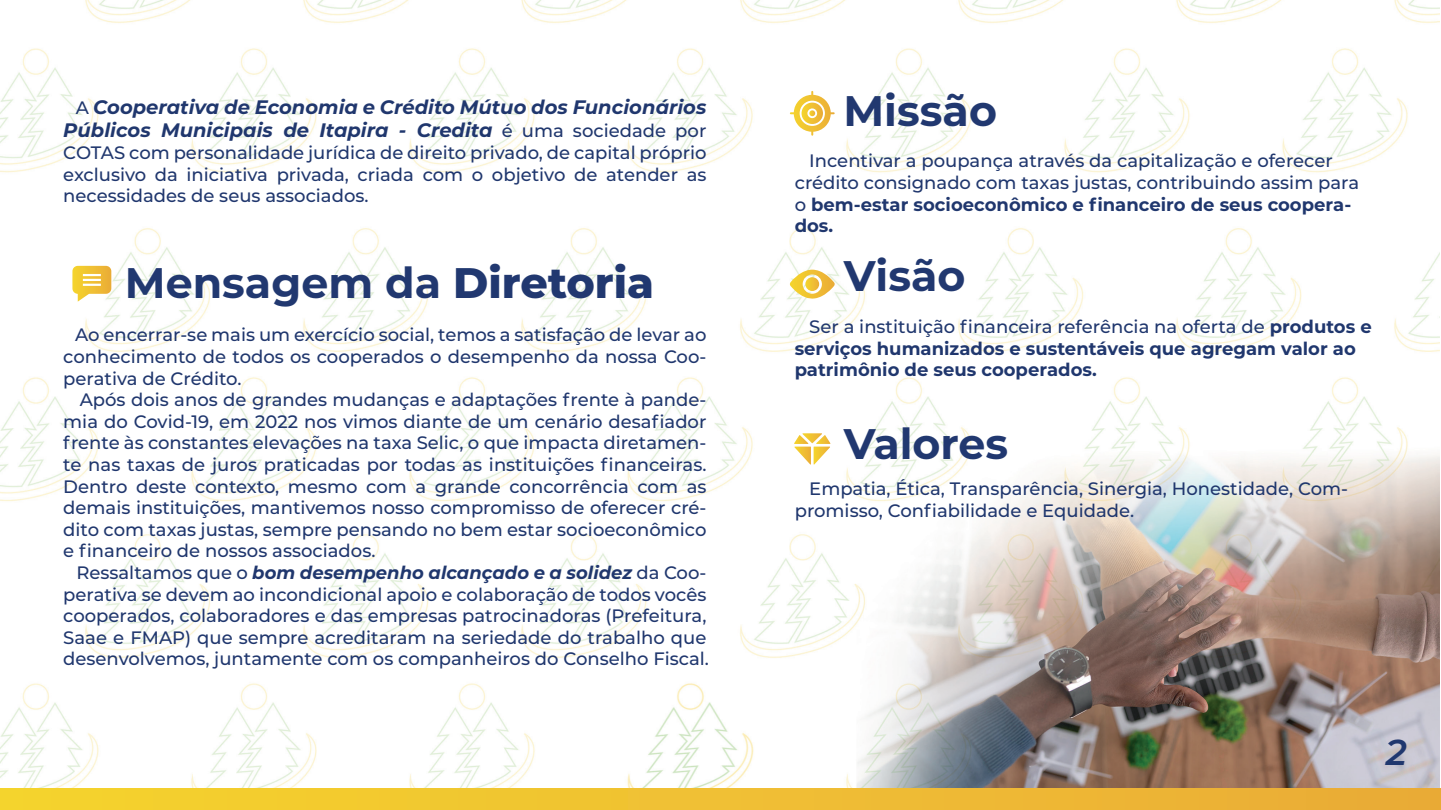
<style>
.page{position:relative;width:1441px;height:810px;background:#fff}
.page>*{position:absolute;margin:0;border:0;box-sizing:border-box;transform-origin:0 0}
.t1{font:700 42.75px "Montserrat";color:#213870}
.t2{font:italic 600 36px "Montserrat";color:#20376e}
.t3{font:italic 700 19.5px/23.4px "Montserrat";color:#20376e;text-align:right}
.t4{font:500 18px/21.6px "Montserrat";color:#20376e;text-align:justify}
.t5{font:700 18px/21.6px "Montserrat";color:#20376e}
.s1{font-weight:500;font-style:normal;font-size:18px}
.s2{font-weight:700}
.s3{font-weight:800}
.s4{font-weight:700;font-style:italic}
.s5{font-weight:500}
</style>
<div class="page">
<img style="left:0;top:0;width:1439px;height:788px">
<div style="left:0;top:788px;width:1440px;height:22px;background:linear-gradient(to right,#f5d42d,#eaab38)"></div>
<svg style="left:72px;top:266px;width:39px;height:36px"></svg>
<svg style="left:789px;top:91px;width:45px;height:45px"></svg>
<svg style="left:789px;top:270px;width:45px;height:29px"></svg>
<svg style="left:805px;top:277px;width:14px;height:14px"></svg>
<svg style="left:793px;top:433px;width:37px;height:32px"></svg>
<h1 class="t1" style="left:843px;top:80px;width:155px">Missão</h1>
<p class="t3" style="left:63px;top:94px;width:644px"><span class="s1">A</span> Cooperativa de Economia e Crédito Mútuo dos Funcionários<br>Públicos Municipais de Itapira - Credita <span class="s1">é uma sociedade por</span></p>
<p class="t4" style="left:63px;top:141px;width:644px">COTAS com personalidade jurídica de direito privado, de capital próprio exclusivo da iniciativa privada, criada com o objetivo de atender as necessidades de seus associados.</p>
<p class="t4" style="left:794px;top:149px;width:566px;text-align:left;text-indent:15px">Incentivar a poupança através da capitalização e oferecer crédito consignado com taxas justas, contribuindo assim para o <span class="s2">bem-estar socioeconômico e financeiro de seus coopera&shy;dos.</span></p>
<h1 class="t1" style="left:125px;top:252px;width:530px">Mensagem da <span class="s3">Diretoria</span></h1>
<p class="t4" style="left:63px;top:323px;width:644px;text-indent:12px">Ao encerrar-se mais um exercício social, temos a satisfação de levar ao conhecimento de todos os cooperados o desempenho da nossa Coo&shy;perativa de Crédito.</p>
<p class="t4" style="left:63px;top:388px;width:644px;text-indent:16px">Após dois anos de grandes mudanças e adaptações frente à pande&shy;mia do Covid-19, em 2022 nos vimos diante de um cenário desafiador frente às constantes elevações na taxa Selic, o que impacta diretamen&shy;te nas taxas de juros praticadas por todas as instituições financeiras.<br>Dentro deste contexto, mesmo com a grande concorrência com as demais instituições, mantivemos nosso compromisso de oferecer cré&shy;dito com taxas justas, sempre pensando no bem estar socioeconômico e financeiro de nossos associados.</p>
<p class="t4" style="left:63px;top:561px;width:647px;text-align:center">Ressaltamos que o <span class="s4">bom desempenho alcançado e a solidez</span> da Coo&shy;perativa se devem ao incondicional apoio e colaboração de todos vocês cooperados, colaboradores e das empresas patrocinadoras (Prefeitura, Saae e FMAP) que sempre acreditaram na seriedade do trabalho que desenvolvemos, juntamente com os companheiros do Conselho Fiscal.</p>
<h1 class="t1" style="left:843px;top:245px;width:123px">Visão</h1>
<p class="t5" style="left:794px;top:315px;width:578px;text-indent:15px"><span class="s5">Ser a instituição financeira referência na oferta de</span> produtos e serviços humanizados e sustentáveis que agregam valor ao patrimônio de seus cooperados.</p>
<h1 class="t1" style="left:843px;top:413px;width:166px">Valores</h1>
<p class="t4" style="left:794px;top:477px;width:555px;text-indent:15px">Empatia, Ética, Transparência, Sinergia, Honestidade, Com&shy;promisso, Confiabilidade e Equidade.</p>
<h2 class="t2" style="left:1385px;top:727px;width:22px">2</h2>
</div>
